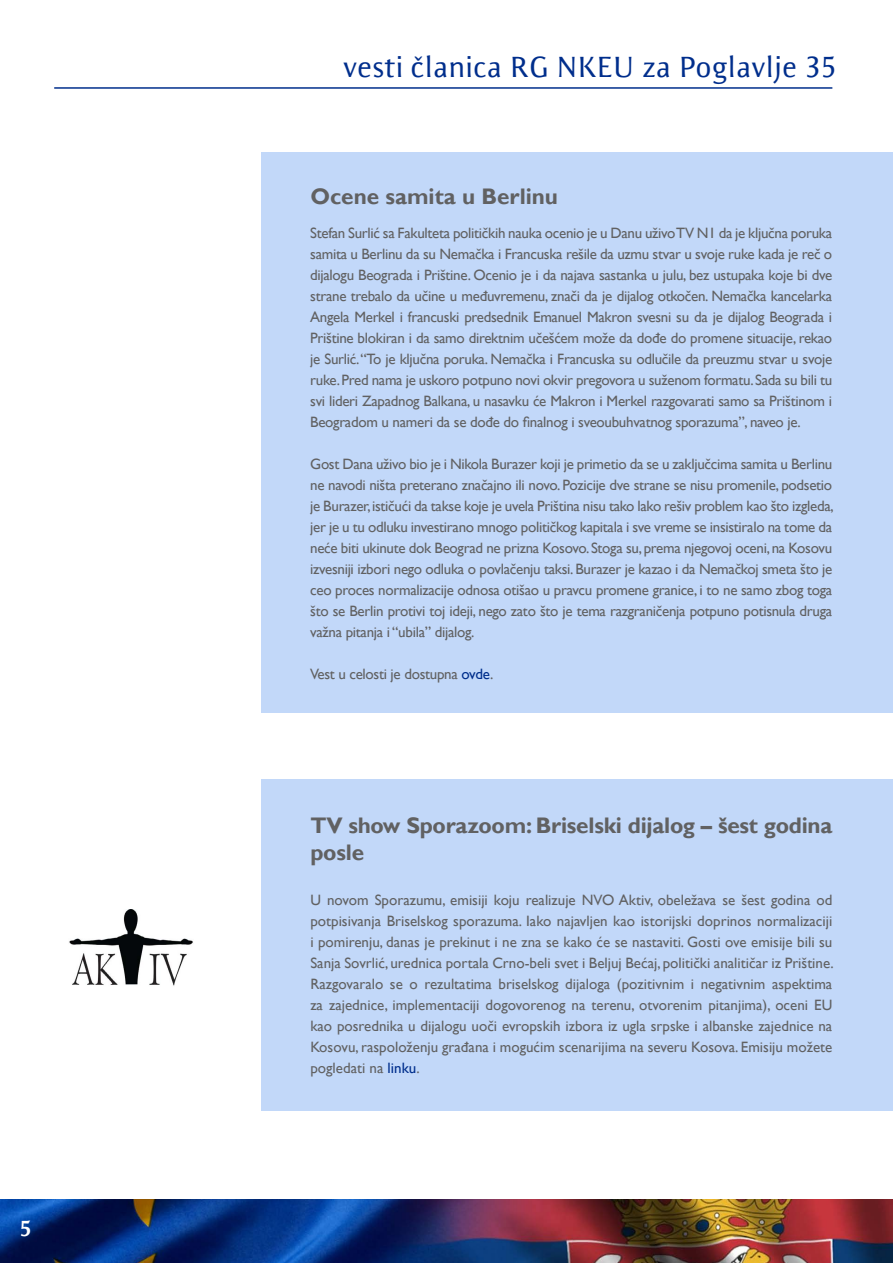
<style>
.page{position:relative;width:893px;height:1263px;background:#fff}
.page>*{position:absolute;margin:0;border:0;box-sizing:border-box;transform-origin:0 0}
.t1{font:30px "Resavska BG Sans";color:#002e8c}
.t2{font:700 22.5px/27px "Gill Sans";letter-spacing:-.01em;color:#616162}
.t3{font:700 22.5px "Resavska BG Sans";color:#fff}
.t4{font:15px/21px "Gill Sans";letter-spacing:-.02em;color:#616162;text-align:justify}
.s1{color:#002e8c}
</style>
<div class="page">
<img style="left:0;top:1199px;width:893px;height:64px">
<hr style="left:54px;top:87px;width:778px;height:2px;background:#002e8c">
<div style="left:261px;top:152px;width:632px;height:561px;background:#c2d8f9"></div>
<div style="left:261px;top:779px;width:632px;height:331px;background:#c2d8f9"></div>
<img style="left:69px;top:909px;width:124px;height:77px">
<h2 class="t3" style="left:19px;top:1215px;width:14px">5</h2>
<h1 class="t1" style="left:343px;top:50px;width:495px">vesti članica RG NKEU za Poglavlje 35</h1>
<h2 class="t2" style="left:310px;top:184px;width:249px">Ocene samita u Berlinu</h2>
<p class="t4" style="left:310px;top:222px;width:524px">Stefan Surlić sa Fakulteta političkih nauka ocenio je u Danu uživo TV N1 da je ključna poruka samita u Berlinu da su Nemačka i Francuska rešile da uzmu stvar u svoje ruke kada je reč o dijalogu Beograda i Prištine. Ocenio je i da najava sastanka u julu, bez ustupaka koje bi dve strane trebalo da učine u međuvremenu, znači da je dijalog otkočen. Nemačka kancelarka Angela Merkel i francuski predsednik Emanuel Makron svesni su da je dijalog Beograda i Prištine blokiran i da samo direktnim učešćem može da dođe do promene situacije, rekao je Surlić. “To je ključna poruka. Nemačka i Francuska su odlučile da preuzmu stvar u svoje ruke. Pred nama je uskoro potpuno novi okvir pregovora u suženom formatu. Sada su bili tu svi lideri Zapadnog Balkana, u nasavku će Makron i Merkel razgovarati samo sa Prištinom i Beogradom u nameri da se dođe do finalnog i sveoubuhvatnog sporazuma”, naveo je.</p>
<p class="t4" style="left:310px;top:453px;width:525px">Gost Dana uživo bio je i Nikola Burazer koji je primetio da se u zaključcima samita u Berlinu ne navodi ništa preterano značajno ili novo. Pozicije dve strane se nisu promenile, podsetio je Burazer, ističući da takse koje je uvela Priština nisu tako lako rešiv problem kao što izgleda, jer je u tu odluku investirano mnogo političkog kapitala i sve vreme se insistiralo na tome da neće biti ukinute dok Beograd ne prizna Kosovo. Stoga su, prema njegovoj oceni, na Kosovu izvesniji izbori nego odluka o povlačenju taksi. Burazer je kazao i da Nemačkoj smeta što je ceo proces normalizacije odnosa otišao u pravcu promene granice, i to ne samo zbog toga što se Berlin protivi toj ideji, nego zato što je tema razgraničenja potpuno potisnula druga važna pitanja i “ubila” dijalog.</p>
<p class="t4" style="left:310px;top:663px;width:185px">Vest u celosti je dostupna <span class="s1">ovde</span>.</p>
<h2 class="t2" style="left:310px;top:812px;width:524px">TV show Sporazoom: Briselski dijalog – šest godina posle</h2>
<p class="t4" style="left:310px;top:889px;width:525px">U novom Sporazumu, emisiji koju realizuje NVO Aktiv, obeležava se šest godina od potpisivanja Briselskog sporazuma. Iako najavljen kao istorijski doprinos normalizaciji i pomirenju, danas je prekinut i ne zna se kako će se nastaviti. Gosti ove emisije bili su Sanja Sovrlić, urednica portala Crno-beli svet i Beljuj Bećaj, politički analitičar iz Prištine.<br>Razgovaralo se o rezultatima briselskog dijaloga (pozitivnim i negativnim aspektima za zajednice, implementaciji dogovorenog na terenu, otvorenim pitanjima), oceni EU kao posrednika u dijalogu uoči evropskih izbora iz ugla srpske i albanske zajednice na Kosovu, raspoloženju građana i mogućim scenarijima na severu Kosova. Emisiju možete pogledati na <span class="s1">linku</span>.</p>
</div>
